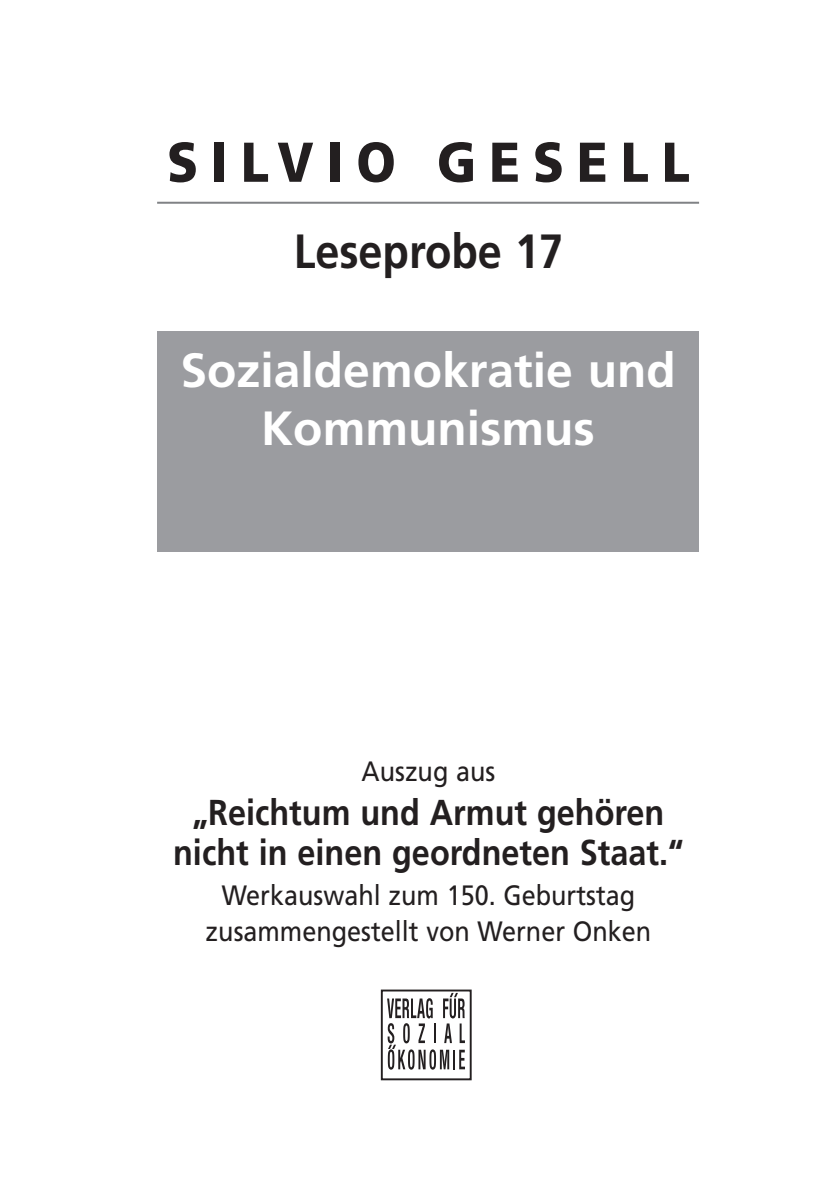
<style>
.page{position:relative;width:840px;height:1191px;background:#fff}
.page>*{position:absolute;margin:0;border:0;box-sizing:border-box;transform-origin:0 0}
.t1{font:900 56px "Frutiger";letter-spacing:.255em;color:#231f20;scale:.9 1}
.t2{font:700 48px/57.6px "Frutiger";color:#fff;text-align:center}
.t3{font:700 48px "Frutiger";color:#231f20;scale:.9 1}
.t4{font:700 36px/40px "Frutiger";color:#231f20;text-align:center;scale:.9 1}
.t5{font:28px/36px "Frutiger";color:#231f20;text-align:center;scale:.9 1}
</style>
<div class="page">
<div style="left:380px;top:989px;width:91px;height:91px;border:2px solid #231f20"></div>
<svg style="left:387px;top:993px;width:77px;height:76px"></svg>
<hr style="left:157px;top:202px;width:541px;height:2px;background:#808285">
<div style="left:157px;top:331px;width:541px;height:221px;background:#9b9ca0"></div>
<h1 class="t1" style="left:167px;top:140px;width:581px">SILVIO GESELL</h1>
<h2 class="t3" style="left:293px;top:232px;width:301px">Leseprobe 17</h2>
<h2 class="t2" style="left:180px;top:345px;width:496px">Sozialdemokratie und<br>Kommunismus</h2>
<p class="t5" style="left:361px;top:755px;width:150px">Auszug aus</p>
<p class="t4" style="left:173px;top:795px;width:568px">„Reichtum und Armut gehören nicht in einen geordneten Staat.“</p>
<p class="t5" style="left:205px;top:879px;width:496px">Werkauswahl zum 150. Geburtstag zusammengestellt von Werner Onken</p>
</div>
